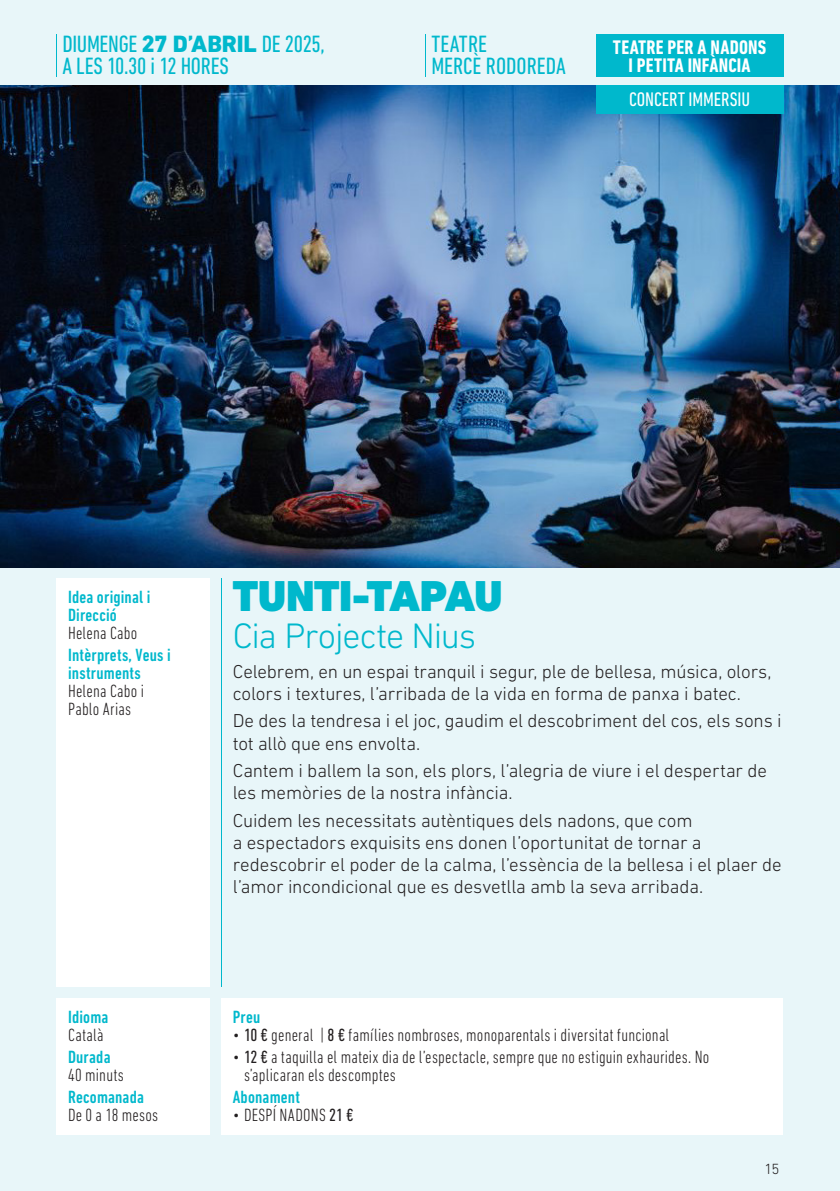
<style>
.page{position:relative;width:840px;height:1191px;background:#fff}
.page>*{position:absolute;margin:0;border:0;box-sizing:border-box;transform-origin:0 0}
.t1{font:900 44px "DIN Next LT Pro";letter-spacing:-.01em;color:#00b8cc}
.t2{font:300 36px "DIN Next LT Pro";letter-spacing:-.03em;color:#00b8cc}
.t3{font:condensed 24px/22px "DIN Next LT Pro";letter-spacing:-.005em;color:#00b8cc}
.t4{font:700 condensed 20px/18px "DIN Next LT Pro";letter-spacing:.01em;color:#fff;text-align:center}
.t5{font:condensed 20px "DIN Next LT Pro";color:#fff}
.t6{font:300 19px/22px "DIN Next LT Pro";letter-spacing:-.005em;color:#231f20}
.t7{font:300 condensed 18px/18px "DIN Next LT Pro";letter-spacing:.01em;color:#231f20}
.t8{font:500 condensed 18px/18px "DIN Next LT Pro";letter-spacing:.01em;color:#00b8cc}
.t9{font:300 15px "DIN Next LT Pro";color:#231f20}
.s1{font-weight:800;font-stretch:normal}
.s2{font-weight:400}
</style>
<div class="page">
<div style="left:0;top:0;width:839px;height:1191px;background:#e8f6f9"></div>
<hr style="left:56px;top:34px;width:1px;height:43px;background:#00b8cc">
<div style="left:57px;top:578px;width:153px;height:408px;background:#fff"></div>
<div style="left:57px;top:998px;width:153px;height:136px;background:#fff"></div>
<div style="left:221px;top:998px;width:561px;height:136px;background:#fff"></div>
<hr style="left:221px;top:578px;width:1px;height:408px;background:#00b8cc">
<hr style="left:425px;top:34px;width:1px;height:43px;background:#00b8cc">
<img style="left:0;top:85px;width:839px;height:482px">
<div style="left:595px;top:85px;width:187px;height:28px;background:#00b8cc"></div>
<div style="left:595px;top:35px;width:187px;height:42px;background:#00b8cc"></div>
<p class="t3" style="left:62px;top:33px;width:264px">DIUMENGE <span class="s1">27 D’ABRIL</span> DE 2025,<br>A LES 10.30 i 12 HORES</p>
<p class="t3" style="left:431px;top:33px;width:136px">TEATRE<br>MERCÈ RODOREDA</p>
<p class="t4" style="left:612px;top:38px;width:155px">TEATRE PER A NADONS<br>I PETITA INFÀNCIA</p>
<p class="t5" style="left:628px;top:88px;width:123px">CONCERT IMMERSIU</p>
<p class="t8" style="left:68px;top:588px;width:84px">Idea original i<br>Direcció</p>
<p class="t7" style="left:68px;top:624px;width:71px">Helena Cabo</p>
<p class="t8" style="left:68px;top:646px;width:104px">Intèrprets, Veus i instruments</p>
<p class="t7" style="left:68px;top:682px;width:77px">Helena Cabo i<br>Pablo Arias</p>
<p class="t8" style="left:68px;top:1008px;width:42px">Idioma</p>
<p class="t7" style="left:68px;top:1025px;width:37px">Català</p>
<p class="t8" style="left:68px;top:1048px;width:44px">Durada</p>
<p class="t7" style="left:68px;top:1065px;width:57px">40 minuts</p>
<p class="t8" style="left:68px;top:1087px;width:77px">Recomanada</p>
<p class="t7" style="left:68px;top:1105px;width:92px">De 0 a 18 mesos</p>
<h1 class="t1" style="left:232px;top:570px;width:271px">TUNTI-TAPAU</h1>
<h2 class="t2" style="left:232px;top:614px;width:245px">Cia Projecte Nius</h2>
<p class="t6" style="left:232px;top:660px;width:540px">Celebrem, en un espai tranquil i segur, ple de bellesa, música, olors, colors i textures, l’arribada de la vida en forma de panxa i batec.</p>
<p class="t6" style="left:232px;top:710px;width:550px">De des la tendresa i el joc, gaudim el descobriment del cos, els sons i tot allò que ens envolta.</p>
<p class="t6" style="left:232px;top:759px;width:535px">Cantem i ballem la son, els plors, l’alegria de viure i el despertar de les memòries de la nostra infància.</p>
<p class="t6" style="left:232px;top:809px;width:550px">Cuidem les necessitats autèntiques dels nadons, que com<br>a espectadors exquisits ens donen l’oportunitat de tornar a redescobrir el poder de la calma, l’essència de la bellesa i el plaer de l’amor incondicional que es desvetlla amb la seva arribada.</p>
<p class="t8" style="left:232px;top:1008px;width:29px">Preu</p>
<p class="t7" style="left:232px;top:1025px;width:438px">• <span class="s2">10 €</span> general | <span class="s2">8 €</span> famílies nombroses, monoparentals i diversitat funcional</p>
<p class="t7" style="left:244px;top:1047px;width:466px;text-indent:-11px">• <span class="s2">12 €</span> a taquilla el mateix dia de l’espectacle, sempre que no estiguin exhaurides. No s’aplicaran els descomptes</p>
<p class="t8" style="left:232px;top:1087px;width:69px">Abonament</p>
<p class="t7" style="left:232px;top:1105px;width:122px">• DESPÍ NADONS <span class="s2">21 €</span></p>
<p class="t9" style="left:764px;top:1159px;width:16px">15</p>
</div>
